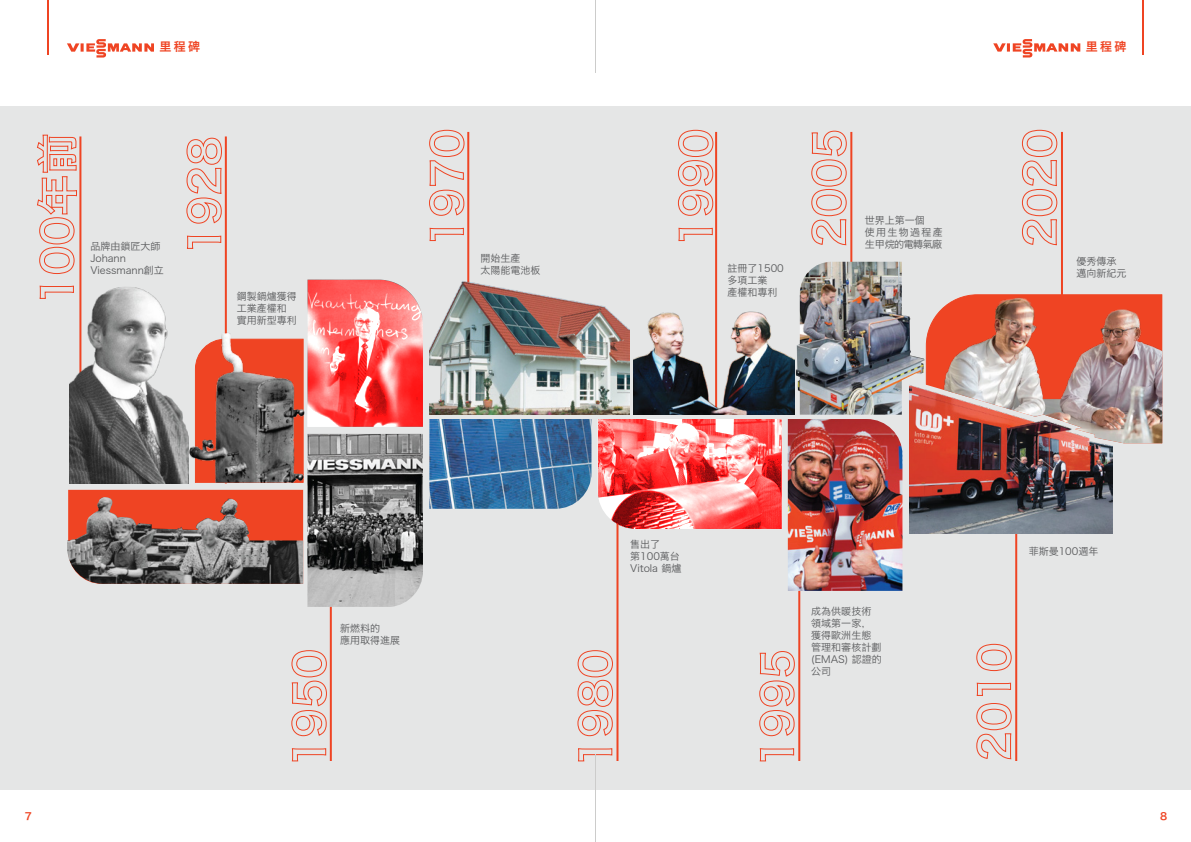
<style>
.page{position:relative;width:1191px;height:842px;background:#fff}
.page>*{position:absolute;margin:0;border:0;box-sizing:border-box;transform-origin:0 0}
.t1{font:12px "Hiragino Sans GB W6";letter-spacing:.2em;color:#ef4423}
.t2{font:10px/12px "Hiragino Sans GB W3";color:#58595b}
.t3{font:10px "Hiragino Sans GB W6";color:#ef4423}
</style>
<div class="page">
<div style="left:0;top:106px;width:1191px;height:684px;background:#e5e6e6"></div>
<div style="left:68px;top:490px;width:235px;height:7px;background:#ef4423"></div>
<hr style="left:79px;top:136px;width:2px;height:347px;background:#ef4423">
<svg style="left:39px;top:285px;width:35px;height:14px"></svg>
<svg style="left:37px;top:134px;width:40px;height:140px"></svg>
<hr style="left:225px;top:136px;width:2px;height:347px;background:#ef4423">
<hr style="left:330px;top:449px;width:2px;height:312px;background:#ef4423">
<hr style="left:616px;top:421px;width:2px;height:340px;background:#ef4423">
<hr style="left:467px;top:132px;width:2px;height:278px;background:#ef4423">
<hr style="left:715px;top:132px;width:2px;height:275px;background:#ef4423">
<hr style="left:850px;top:132px;width:2px;height:275px;background:#ef4423">
<svg style="left:187px;top:235px;width:35px;height:14px"></svg>
<svg style="left:186px;top:137px;width:36px;height:87px"></svg>
<svg style="left:291px;top:748px;width:35px;height:14px"></svg>
<svg style="left:291px;top:650px;width:36px;height:86px"></svg>
<svg style="left:578px;top:748px;width:34px;height:14px"></svg>
<svg style="left:577px;top:650px;width:36px;height:86px"></svg>
<hr style="left:798px;top:421px;width:2px;height:340px;background:#ef4423">
<svg style="left:759px;top:748px;width:35px;height:14px"></svg>
<svg style="left:759px;top:651px;width:36px;height:85px"></svg>
<hr style="left:1015px;top:421px;width:2px;height:340px;background:#ef4423">
<svg style="left:976px;top:703px;width:36px;height:57px"></svg>
<svg style="left:976px;top:682px;width:35px;height:14px"></svg>
<svg style="left:976px;top:644px;width:36px;height:27px"></svg>
<svg style="left:429px;top:227px;width:35px;height:14px"></svg>
<svg style="left:429px;top:130px;width:36px;height:86px"></svg>
<svg style="left:678px;top:227px;width:35px;height:14px"></svg>
<svg style="left:677px;top:130px;width:36px;height:86px"></svg>
<svg style="left:811px;top:130px;width:36px;height:116px"></svg>
<hr style="left:1061px;top:132px;width:2px;height:275px;background:#ef4423">
<svg style="left:1021px;top:130px;width:36px;height:116px"></svg>
<img style="left:307px;top:483px;width:116px;height:124px">
<img style="left:429px;top:419px;width:162px;height:90px">
<img style="left:429px;top:262px;width:200px;height:153px">
<svg style="left:598px;top:419px;width:184px;height:110px;background:#f47676"></svg>
<img style="left:788px;top:419px;width:114px;height:172px">
<img style="left:633px;top:302px;width:161px;height:113px">
<img style="left:795px;top:262px;width:129px;height:153px">
<img style="left:909px;top:384px;width:203px;height:150px">
<svg style="left:925px;top:307px;width:18px;height:136px"></svg>
<img style="left:943px;top:294px;width:219px;height:149px">
<img style="left:69px;top:287px;width:117px;height:196px">
<img style="left:67px;top:497px;width:236px;height:87px">
<svg style="left:224px;top:280px;width:199px;height:203px"></svg>
<img style="left:186px;top:332px;width:130px;height:151px">
<hr style="left:1141px;top:0;width:2px;height:55px;background:#ef4423">
<hr style="left:48px;top:0;width:1px;height:55px;background:#ef4423">
<svg style="left:67px;top:39px;width:87px;height:19px"></svg>
<svg style="left:993px;top:39px;width:87px;height:19px"></svg>
<hr style="left:595px;top:0;width:1px;height:73px;background:#cccccb">
<hr style="left:595px;top:754px;width:1px;height:88px;background:#cccccb">
<p class="t1" style="left:159px;top:38px;width:42px">里程碑</p>
<p class="t1" style="left:1085px;top:38px;width:42px">里程碑</p>
<p class="t2" style="left:90px;top:240px;width:75px">品牌由鎖匠大師<br>Johann<br>Viessmann創立</p>
<p class="t2" style="left:237px;top:290px;width:61px">鋼製鍋爐獲得工業產權和實用新型專利</p>
<p class="t2" style="left:480px;top:252px;width:61px">開始生產<br>太陽能電池板</p>
<p class="t2" style="left:727px;top:262px;width:58px">註冊了1500多項工業<br>產權和專利</p>
<p class="t2" style="left:864px;top:214px;width:79px">世界上第一個<br>使用生物過程產生甲烷的電轉氣廠</p>
<p class="t2" style="left:340px;top:622px;width:61px">新燃料的<br>應用取得進展</p>
<p class="t2" style="left:630px;top:538px;width:53px">售出了第100萬台<br>Vitola 鍋爐</p>
<p class="t2" style="left:811px;top:605px;width:72px">成為供暖技術領域第一家，獲得歐洲生態管理和審核計劃(EMAS) 認證的公司</p>
<p class="t2" style="left:1076px;top:255px;width:51px">優秀傳承邁向新紀元</p>
<p class="t2" style="left:1028px;top:545px;width:71px">菲斯曼100週年</p>
<p class="t3" style="left:25px;top:809px;width:9px">7</p>
<p class="t3" style="left:1160px;top:809px;width:9px">8</p>
</div>
